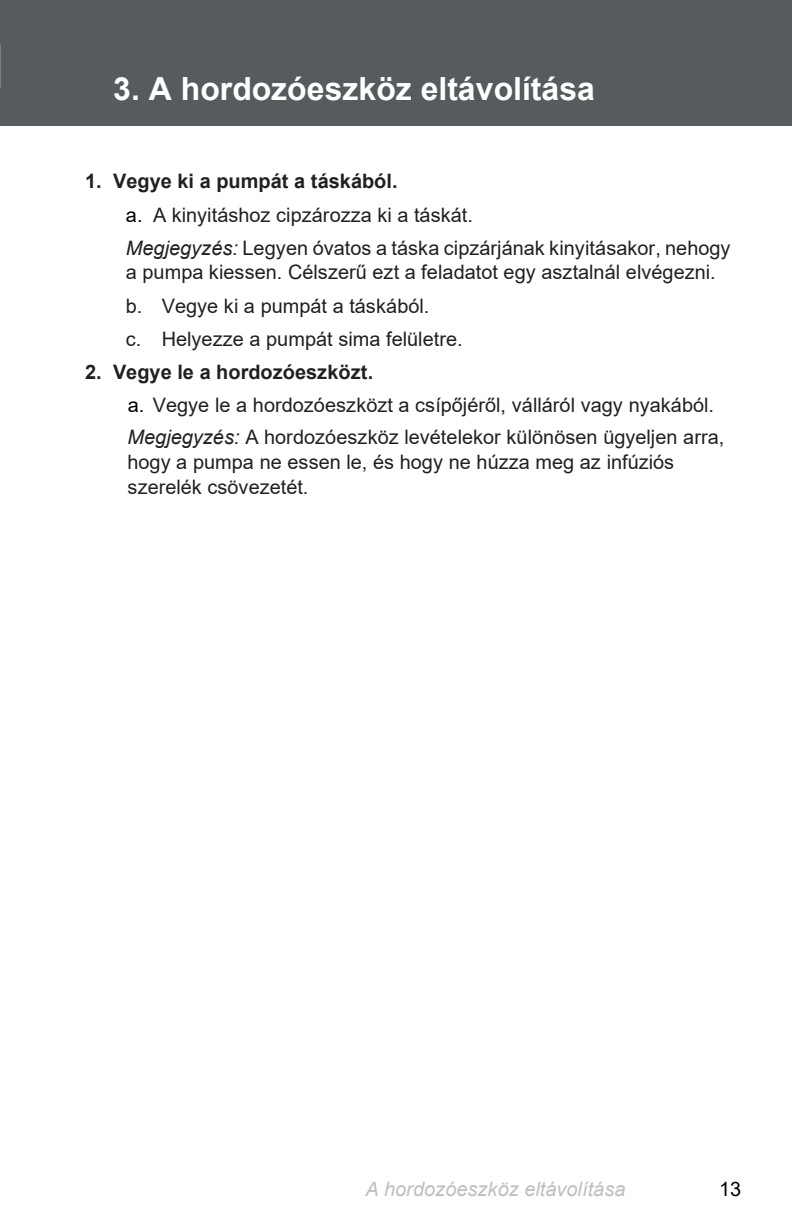
<style>
.page{position:relative;width:792px;height:1224px;background:#fff}
.page>*{position:absolute;margin:0;border:0;box-sizing:border-box;transform-origin:0 0}
.t1{font:700 32px "Arial";color:#fff}
.t2{font:20px/33.4px "Arial";color:#231f20}
.t3{font:italic 20px "Arial";color:#bfbfbf}
.t4{font:20px "Arial";color:#000}
.s1{font-weight:700}
.s2{color:#000}
.s3{font-style:italic}
</style>
<div class="page">
<div style="left:0;top:0;width:792px;height:126px;background:#565b5d"></div>
<h1 class="t1" style="left:113px;top:66px;width:483px">3. A hordozóeszköz eltávolítása</h1>
<p class="t2" style="left:126px;top:165px;width:606px;text-indent:-41px"><span class="s1">1. Vegye ki a pumpát a táskából.<br></span><span class="s2">a.</span> A kinyitáshoz cipzározza ki a táskát.<br><span class="s3">Megjegyzés:</span> Legyen óvatos a táska cipzárjának kinyitásakor, nehogy</p>
<p class="t2" style="left:126px;top:255px;width:591px">a pumpa kiessen. Célszerű ezt a feladatot egy asztalnál elvégezni. b. Vegye ki a pumpát a táskából.<br>c. Helyezze a pumpát sima felületre.</p>
<p class="t2" style="left:128px;top:355px;width:598px;line-height:32.8px;text-indent:-43px"><span class="s1">2. Vegye le a hordozóeszközt.<br></span><span class="s2">a.</span> Vegye le a hordozóeszközt a csípőjéről, válláról vagy nyakából.<br><span class="s3">Megjegyzés:</span> A hordozóeszköz levételekor különösen ügyeljen arra,</p>
<p class="t2" style="left:128px;top:450px;width:548px;line-height:24.8px">hogy a pumpa ne essen le, és hogy ne húzza meg az infúziós szerelék csövezetét.</p>
<p class="t3" style="left:366px;top:1176px;width:262px">A hordozóeszköz eltávolítása</p>
<p class="t4" style="left:719px;top:1175px;width:24px">13</p>
</div>
